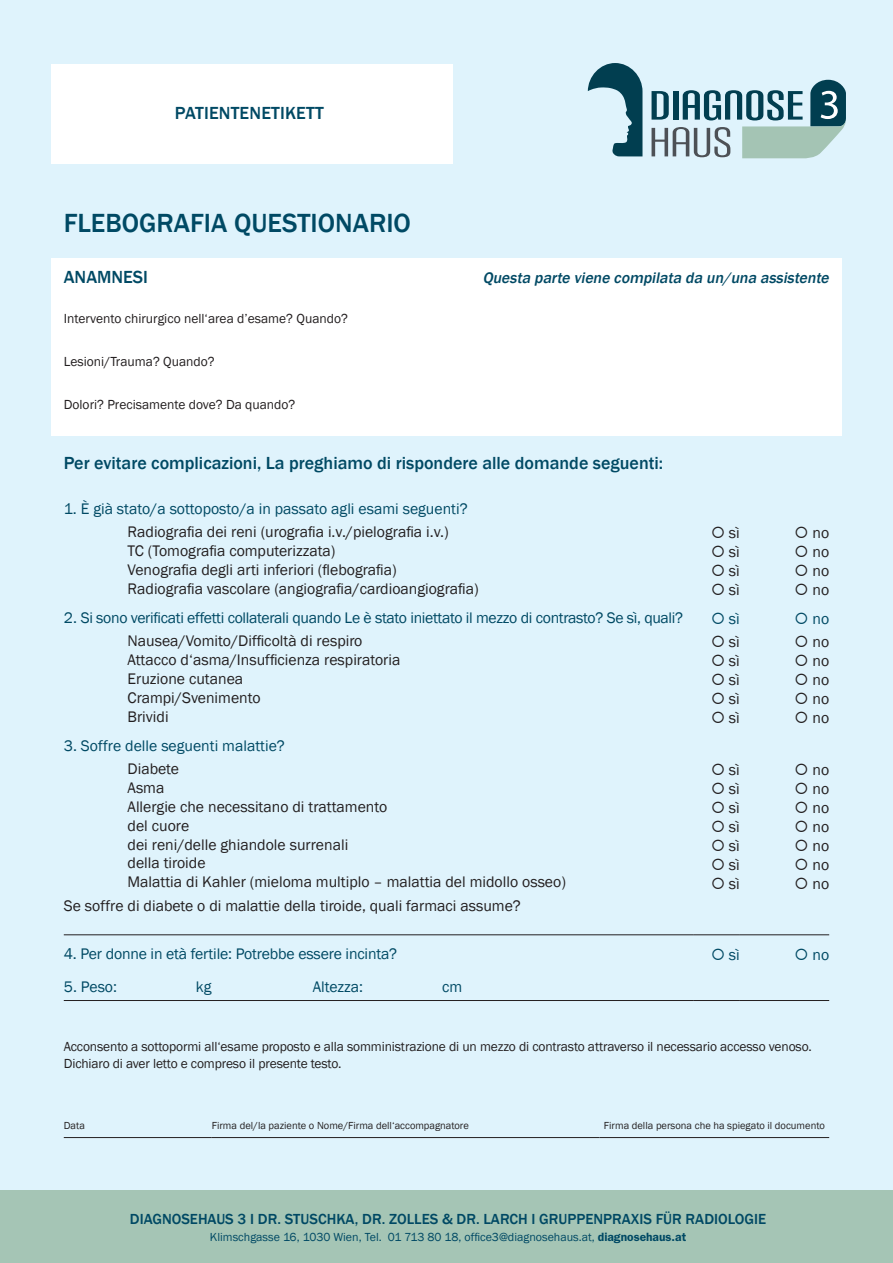
<style>
.page{position:relative;width:893px;height:1263px;background:#dff3fc}
.page>*{position:absolute;margin:0;border:0;box-sizing:border-box;transform-origin:0 0}
.t1{font:500 27px "Franklin Gothic";color:#004964}
.t2{font:500 18px "Franklin Gothic";color:#004964}
.t3{font:15.75px/18.9px "Franklin Gothic";color:#231f20}
.t4{font:15.75px "Franklin Gothic";letter-spacing:-.01em;color:#004964}
.t5{font:italic 500 15.75px "Franklin Gothic";color:#004964}
.t6{font:500 15px "Franklin Gothic";color:#004964}
.t7{font:13.5px/16.2px "Franklin Gothic";letter-spacing:-.01em;color:#231f20}
.t8{font:12px "Franklin Gothic";color:#004964}
.t9{font:10.5px "Franklin Gothic";color:#231f20}
.s1{font-family:"ITC Franklin Gothic Std";font-weight:600}
</style>
<div class="page">
<div style="left:0;top:1191px;width:893px;height:72px;background:#a5c5b5"></div>
<svg style="left:588px;top:63px;width:54px;height:93px"></svg>
<svg style="left:652px;top:80px;width:194px;height:78px"></svg>
<div style="left:51px;top:258px;width:791px;height:177px;background:#fff"></div>
<hr style="left:64px;top:1000px;width:629px;height:1px;background:#231f20">
<hr style="left:693px;top:1000px;width:47px;height:1px;background:#231f20">
<hr style="left:740px;top:1000px;width:89px;height:1px;background:#231f20">
<hr style="left:64px;top:934px;width:629px;height:1px;background:#231f20">
<hr style="left:693px;top:934px;width:47px;height:1px;background:#231f20">
<hr style="left:740px;top:934px;width:89px;height:1px;background:#231f20">
<div style="left:51px;top:64px;width:402px;height:99px;background:#fff"></div>
<hr style="left:64px;top:1137px;width:148px;height:1px;background:#231f20">
<hr style="left:212px;top:1137px;width:388px;height:1px;background:#231f20">
<hr style="left:600px;top:1137px;width:229px;height:1px;background:#231f20">
<p class="t2" style="left:175px;top:102px;width:150px">PATIENTENETIKETT</p>
<h1 class="t1" style="left:64px;top:206px;width:349px">FLEBOGRAFIA QUESTIONARIO</h1>
<p class="t2" style="left:64px;top:266px;width:86px">ANAMNESI</p>
<p class="t5" style="left:483px;top:268px;width:351px">Questa parte viene compilata da un/una assistente</p>
<p class="t7" style="left:64px;top:311px;width:286px">Intervento chirurgico nell‘area d’esame? Quando?</p>
<p class="t7" style="left:64px;top:354px;width:152px">Lesioni/Trauma? Quando?</p>
<p class="t7" style="left:64px;top:397px;width:233px">Dolori? Precisamente dove? Da quando?</p>
<p class="t2" style="left:64px;top:452px;width:601px">Per evitare complicazioni, La preghiamo di rispondere alle domande seguenti:</p>
<p class="t4" style="left:64px;top:499px;width:405px">1. È già stato/a sottoposto/a in passato agli esami seguenti?</p>
<p class="t3" style="left:128px;top:523px;width:353px">Radiografia dei reni (urografia i.v./pielografia i.v.)<br>TC (Tomografia computerizzata)<br>Venografia degli arti inferiori (flebografia)<br>Radiografia vascolare (angiografia/cardioangiografia)</p>
<p class="t3" style="left:711px;top:524px;width:30px">○ sì</p>
<p class="t3" style="left:711px;top:543px;width:30px">○ sì</p>
<p class="t3" style="left:711px;top:562px;width:30px">○ sì</p>
<p class="t3" style="left:711px;top:580px;width:30px">○ sì</p>
<p class="t4" style="left:64px;top:608px;width:621px">2. Si sono verificati effetti collaterali quando Le è stato iniettato il mezzo di contrasto? Se sì, quali?</p>
<p class="t3" style="left:128px;top:632px;width:274px">Nausea/Vomito/Difficoltà di respiro<br>Attacco d‘asma/Insufficienza respiratoria<br>Eruzione cutanea<br>Crampi/Svenimento<br>Brividi</p>
<p class="t4" style="left:64px;top:736px;width:223px">3. Soffre delle seguenti malattie?</p>
<p class="t3" style="left:128px;top:760px;width:440px">Diabete<br>Asma<br>Allergie che necessitano di trattamento<br>del cuore<br>dei reni/delle ghiandole surrenali<br>della tiroide<br>Malattia di Kahler (mieloma multiplo – malattia del midollo osseo)</p>
<p class="t3" style="left:64px;top:896px;width:459px">Se soffre di diabete o di malattie della tiroide, quali farmaci assume?</p>
<p class="t4" style="left:711px;top:609px;width:30px">○ sì</p>
<p class="t3" style="left:711px;top:633px;width:30px">○ sì</p>
<p class="t3" style="left:711px;top:652px;width:30px">○ sì</p>
<p class="t3" style="left:711px;top:671px;width:30px">○ sì</p>
<p class="t3" style="left:711px;top:689px;width:30px">○ sì</p>
<p class="t3" style="left:711px;top:708px;width:30px">○ sì</p>
<p class="t3" style="left:711px;top:761px;width:30px">○ sì</p>
<p class="t3" style="left:711px;top:780px;width:30px">○ sì</p>
<p class="t3" style="left:711px;top:798px;width:30px">○ sì</p>
<p class="t3" style="left:711px;top:817px;width:30px">○ sì</p>
<p class="t3" style="left:711px;top:836px;width:30px">○ sì</p>
<p class="t3" style="left:711px;top:855px;width:30px">○ sì</p>
<p class="t3" style="left:711px;top:874px;width:30px">○ sì</p>
<p class="t3" style="left:794px;top:524px;width:36px">○ no</p>
<p class="t3" style="left:794px;top:543px;width:36px">○ no</p>
<p class="t3" style="left:794px;top:562px;width:36px">○ no</p>
<p class="t3" style="left:794px;top:580px;width:36px">○ no</p>
<p class="t4" style="left:794px;top:609px;width:36px">○ no</p>
<p class="t3" style="left:794px;top:633px;width:36px">○ no</p>
<p class="t3" style="left:794px;top:652px;width:36px">○ no</p>
<p class="t3" style="left:794px;top:671px;width:36px">○ no</p>
<p class="t3" style="left:794px;top:689px;width:36px">○ no</p>
<p class="t3" style="left:794px;top:708px;width:36px">○ no</p>
<p class="t3" style="left:794px;top:761px;width:36px">○ no</p>
<p class="t3" style="left:794px;top:780px;width:36px">○ no</p>
<p class="t3" style="left:794px;top:798px;width:36px">○ no</p>
<p class="t3" style="left:794px;top:817px;width:36px">○ no</p>
<p class="t3" style="left:794px;top:836px;width:36px">○ no</p>
<p class="t3" style="left:794px;top:855px;width:36px">○ no</p>
<p class="t3" style="left:794px;top:874px;width:36px">○ no</p>
<p class="t4" style="left:64px;top:943px;width:335px">4. Per donne in età fertile: Potrebbe essere incinta?</p>
<p class="t4" style="left:711px;top:945px;width:30px">○ sì</p>
<p class="t4" style="left:794px;top:945px;width:36px">○ no</p>
<p class="t4" style="left:64px;top:977px;width:55px">5. Peso:</p>
<p class="t4" style="left:196px;top:977px;width:17px">kg</p>
<p class="t4" style="left:313px;top:977px;width:52px">Altezza:</p>
<p class="t4" style="left:442px;top:977px;width:22px">cm</p>
<p class="t7" style="left:64px;top:1039px;width:750px">Acconsento a sottopormi all‘esame proposto e alla somministrazione di un mezzo di contrasto attraverso il necessario accesso venoso.<br>Dichiaro di aver letto e compreso il presente testo.</p>
<p class="t9" style="left:64px;top:1119px;width:23px">Data</p>
<p class="t9" style="left:212px;top:1119px;width:259px">Firma del/la paziente o Nome/Firma dell‘accompagnatore</p>
<p class="t9" style="left:604px;top:1119px;width:222px">Firma della persona che ha spiegato il documento</p>
<p class="t6" style="left:130px;top:1210px;width:638px">DIAGNOSEHAUS 3 I DR. STUSCHKA, DR. ZOLLES &amp; DR. LARCH I GRUPPENPRAXIS FÜR RADIOLOGIE</p>
<p class="t8" style="left:210px;top:1229px;width:478px">Klimschgasse 16, 1030 Wien, Tel. 01 713 80 18, office3@diagnosehaus.at, <span class="s1">diagnosehaus.at</span></p>
</div>
